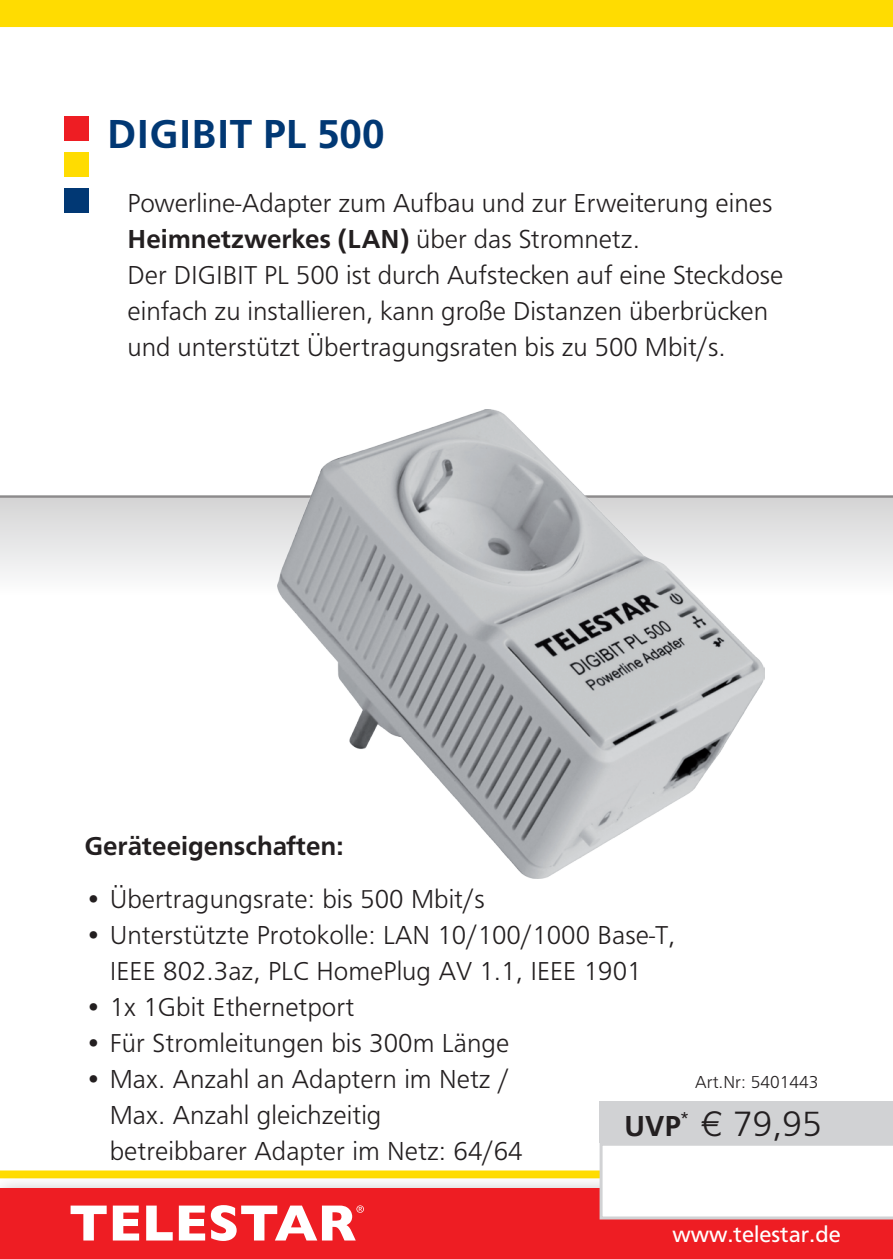
<style>
.page{position:relative;width:893px;height:1259px;background:#fff}
.page>*{position:absolute;margin:0;border:0;box-sizing:border-box;transform-origin:0 0}
.t1{font:700 42px "Front Page";color:#013874}
.t2{font:300 36.6px "Front Page";color:#231f20}
.t3{font:300 27px/36px "Front Page";color:#231f20}
.t4{font:700 27px "Front Page";color:#231f20}
.t5{font:23.1px "Front Page";color:#fff}
.t6{font:300 18px "Front Page";color:#231f20}
.s1{font-weight:700}
.s2{font-weight:700;font-size:30px}
</style>
<div class="page">
<div style="left:0;top:1170px;width:893px;height:8px;background:#ffdc01"></div>
<div style="left:0;top:1174px;width:893px;height:85px;background:#231f20;opacity:.35"></div>
<div style="left:0;top:1188px;width:893px;height:71px;background:#ee1d23"></div>
<svg style="left:71px;top:1205px;width:36px;height:35px"></svg>
<svg style="left:113px;top:1205px;width:26px;height:35px"></svg>
<svg style="left:146px;top:1205px;width:27px;height:35px"></svg>
<svg style="left:179px;top:1205px;width:26px;height:35px"></svg>
<svg style="left:211px;top:1205px;width:153px;height:36px"></svg>
<div style="left:64px;top:116px;width:25px;height:25px;background:#ee1d23"></div>
<div style="left:64px;top:188px;width:25px;height:25px;background:#013874"></div>
<div style="left:64px;top:152px;width:25px;height:25px;background:#ffdc01"></div>
<div style="left:0;top:0;width:893px;height:27px;background:#ffdc01"></div>
<div style="left:600px;top:1101px;width:293px;height:41px;background:#d1d2d4"></div>
<svg style="left:600px;top:1142px;width:293px;height:77px"></svg>
<div style="left:0;top:495px;width:893px;height:134px;background:linear-gradient(to bottom,#d5d5d6,#fff)"></div>
<hr style="left:0;top:495px;width:893px;height:3px;background:#231f20">
<img style="left:277px;top:409px;width:487px;height:469px">
<h1 class="t1" style="left:107px;top:110px;width:279px">DIGIBIT PL 500</h1>
<p class="t3" style="left:128px;top:185px;width:657px">Powerline-Adapter zum Aufbau und zur Erweiterung eines <span class="s1">Heimnetzwerkes (LAN)</span> über das Stromnetz.<br>Der DIGIBIT PL 500 ist durch Aufstecken auf eine Steckdose einfach zu installieren, kann große Distanzen überbrücken und unterstützt Übertragungsraten bis zu 500 Mbit/s.</p>
<p class="t4" style="left:84px;top:830px;width:261px">Geräteeigenschaften:</p>
<p class="t3" style="left:84px;top:881px;width:402px">• Übertragungsrate: bis 500 Mbit/s</p>
<p class="t3" style="left:84px;top:917px;width:593px;text-align:center">• Unterstützte Protokolle: LAN 10/100/1000 Base-T,<br>IEEE 802.3az, PLC HomePlug AV 1.1, IEEE 1901</p>
<p class="t3" style="left:84px;top:989px;width:271px">• 1x 1Gbit Ethernetport</p>
<p class="t3" style="left:84px;top:1025px;width:427px">• Für Stromleitungen bis 300m Länge</p>
<p class="t3" style="left:110px;top:1061px;width:414px;text-indent:-25px">• Max. Anzahl an Adaptern im Netz /<br>Max. Anzahl gleichzeitig betreibbarer Adapter im Netz: 64/64</p>
<p class="t6" style="left:695px;top:1072px;width:125px">Art.Nr: 5401443</p>
<h2 class="t2" style="left:624px;top:1103px;width:199px"><span class="s2">UVP</span><sup>*</sup> € 79,95</h2>
<p class="t5" style="left:672px;top:1221px;width:170px">www.telestar.de</p>
</div>
